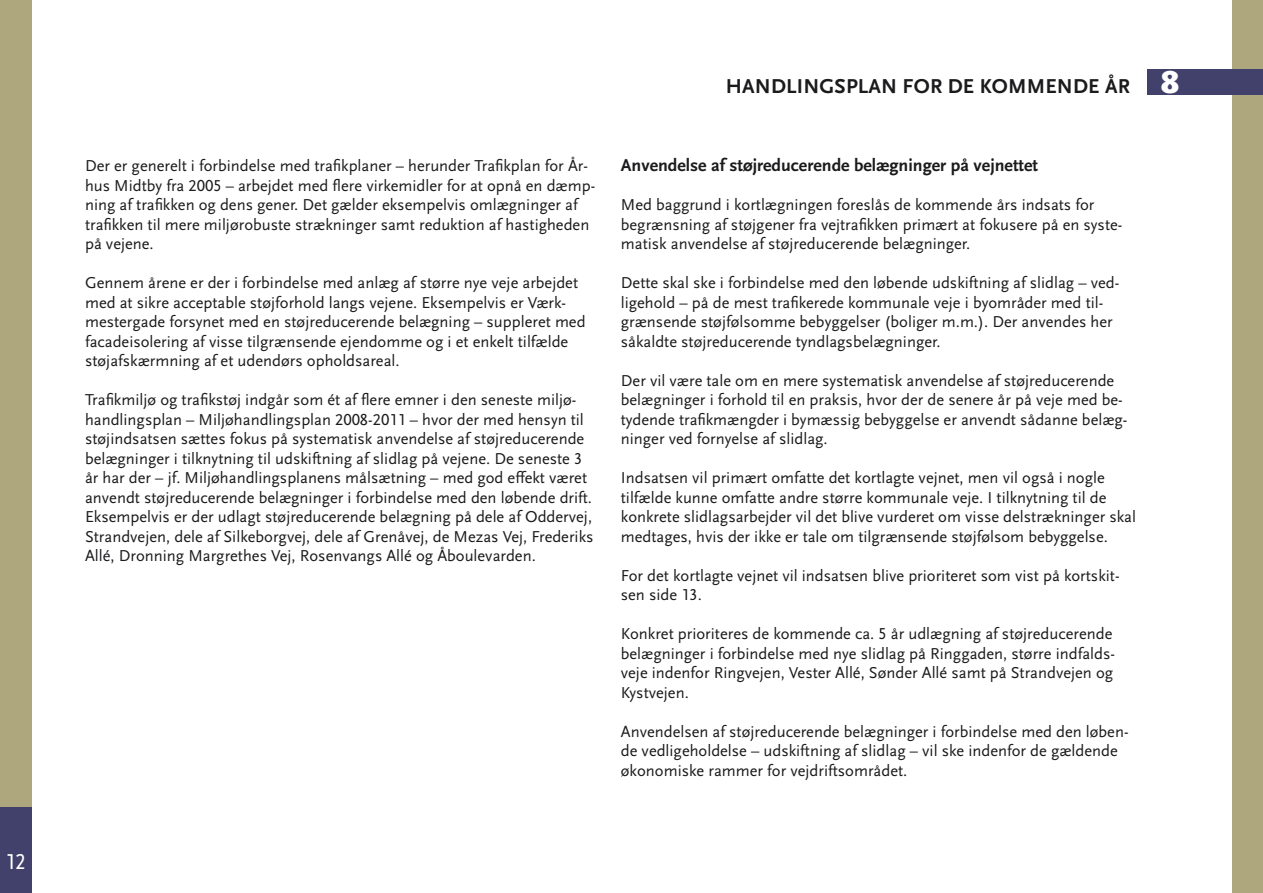
<style>
.page{position:relative;width:1263px;height:893px;background:#fff}
.page>*{position:absolute;margin:0;border:0;box-sizing:border-box;transform-origin:0 0}
.t1{font:condensed 22.5px "Scala Sans OT";color:#fff}
.t2{font:700 21px "Scala Sans OT";letter-spacing:.01em;color:#1b1b1d}
.t3{font:700 18px "Scala Sans OT";color:#1b1b1d}
.t4{font:16.5px/19.5px "Scala Sans OT";color:#1b1b1d}
.s1{font-weight:900;font-size:33px;color:#fff}
</style>
<div class="page">
<div style="left:1232px;top:0;width:31px;height:893px;background:#aea77d"></div>
<div style="left:0;top:0;width:31px;height:893px;background:#aea77d"></div>
<div style="left:0;top:808px;width:31px;height:85px;background:#42416c"></div>
<div style="left:1147px;top:69px;width:116px;height:26px;background:#42416c"></div>
<h1 class="t1" style="left:7px;top:849px;width:19px">12</h1>
<p class="t4" style="left:85px;top:156px;width:512px">Der er generelt i forbindelse med trafikplaner – herunder Trafikplan for År&shy;hus Midtby fra 2005 – arbejdet med flere virkemidler for at opnå en dæmp&shy;ning af trafikken og dens gener. Det gælder eksempelvis omlægninger af trafikken til mere miljørobuste strækninger samt reduktion af hastigheden på vejene.</p>
<p class="t4" style="left:85px;top:273px;width:502px">Gennem årene er der i forbindelse med anlæg af større nye veje arbejdet med at sikre acceptable støjforhold langs vejene. Eksempelvis er Værk&shy;mestergade forsynet med en støjreducerende belægning – suppleret med facadeisolering af visse tilgrænsende ejendomme og i et enkelt tilfælde støjafskærmning af et udendørs opholdsareal.</p>
<p class="t4" style="left:85px;top:390px;width:510px">Trafikmiljø og trafikstøj indgår som ét af flere emner i den seneste miljø&shy;handlingsplan – Miljøhandlingsplan 2008-2011 – hvor der med hensyn til støjindsatsen sættes fokus på systematisk anvendelse af støjreducerende belægninger i tilknytning til udskiftning af slidlag på vejene. De seneste 3 år har der – jf. Miljøhandlingsplanens målsætning – med god effekt været anvendt støjreducerende belægninger i forbindelse med den løbende drift.<br>Eksempelvis er der udlagt støjreducerende belægning på dele af Oddervej, Strandvejen, dele af Silkeborgvej, dele af Grenåvej, de Mezas Vej, Frederiks Allé, Dronning Margrethes Vej, Rosenvangs Allé og Åboulevarden.</p>
<p class="t2" style="left:726px;top:74px;width:455px">Handlingsplan for de komm ende år <span class="s1">8</span></p>
<p class="t3" style="left:621px;top:155px;width:419px">Anvendelse af støjreducerende belægninger på vejnettet</p>
<p class="t4" style="left:621px;top:195px;width:503px">Med baggrund i kortlægningen foreslås de kommende års indsats for begrænsning af støjgener fra vejtrafikken primært at fokusere på en syste&shy;matisk anvendelse af støjreducerende belægninger.</p>
<p class="t4" style="left:621px;top:273px;width:500px">Dette skal ske i forbindelse med den løbende udskiftning af slidlag – ved&shy;ligehold – på de mest trafikerede kommunale veje i byområder med til&shy;grænsende støjfølsomme bebyggelser (boliger m.m.). Der anvendes her såkaldte støjreducerende tyndlagsbelægninger.</p>
<p class="t4" style="left:621px;top:371px;width:508px">Der vil være tale om en mere systematisk anvendelse af støjreducerende belægninger i forhold til en praksis, hvor der de senere år på veje med be&shy;tydende trafikmængder i bymæssig bebyggelse er anvendt sådanne belæg&shy;ninger ved fornyelse af slidlag.</p>
<p class="t4" style="left:621px;top:468px;width:517px">Indsatsen vil primært omfatte det kortlagte vejnet, men vil også i nogle tilfælde kunne omfatte andre større kommunale veje. I tilknytning til de konkrete slidlagsarbejder vil det blive vurderet om visse delstrækninger skal medtages, hvis der ikke er tale om tilgrænsende støjfølsom bebyggelse.</p>
<p class="t4" style="left:621px;top:566px;width:500px">For det kortlagte vejnet vil indsatsen blive prioriteret som vist på kortskit&shy;sen side 13.</p>
<p class="t4" style="left:621px;top:624px;width:496px">Konkret prioriteres de kommende ca. 5 år udlægning af støjreducerende belægninger i forbindelse med nye slidlag på Ringgaden, større indfalds&shy;veje indenfor Ringvejen, Vester Allé, Sønder Allé samt på Strandvejen og Kystvejen.</p>
<p class="t4" style="left:621px;top:722px;width:509px">Anvendelsen af støjreducerende belægninger i forbindelse med den løben&shy;de vedligeholdelse – udskiftning af slidlag – vil ske indenfor de gældende økonomiske rammer for vejdriftsområdet.</p>
</div>
